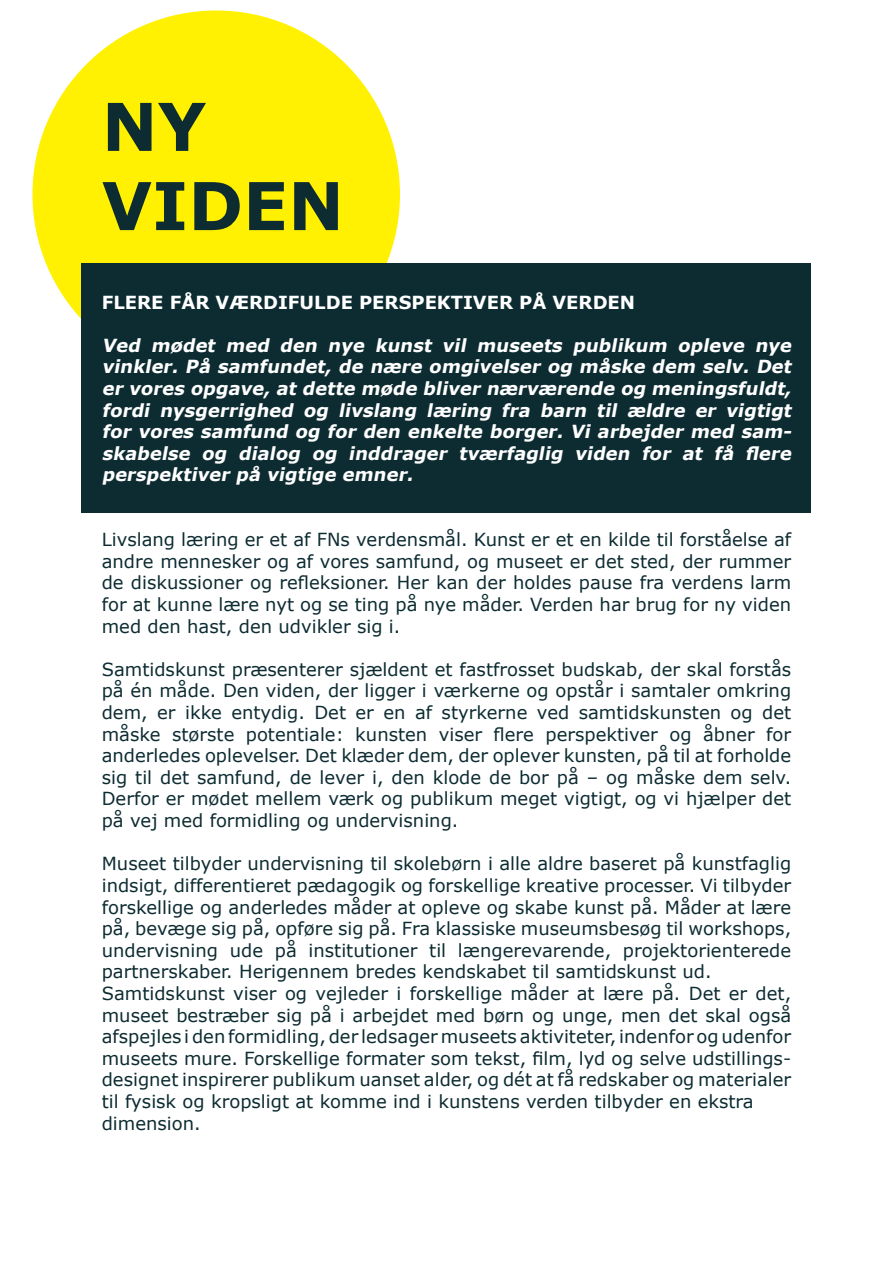
<style>
.page{position:relative;width:893px;height:1263px;background:#fff}
.page>*{position:absolute;margin:0;border:0;box-sizing:border-box;transform-origin:0 0}
.t1{font:700 66px "Verdana";color:#0d2c32}
.t2{font:18px/21.6px "Verdana";color:#0d2c32;text-align:justify}
.t3{font:italic 700 18px/21.6px "Verdana";color:#fff;text-align:justify}
.t4{font:700 18px "Verdana";color:#fff}
</style>
<div class="page">
<div style="left:32px;top:11px;width:368px;height:367px;background:#fff101;border-radius:50%"></div>
<div style="left:82px;top:263px;width:729px;height:250px;background:#0d2c32"></div>
<p class="t1" style="left:102px;top:80px;width:106px">NY</p>
<p class="t1" style="left:102px;top:159px;width:244px">VIDEN</p>
<p class="t4" style="left:102px;top:289px;width:535px">FLERE FÅR VÆRDIFULDE PERSPEKTIVER PÅ VERDEN</p>
<p class="t3" style="left:102px;top:334px;width:695px">Ved mødet med den nye kunst vil museets publikum opleve nye vinkler. På samfundet, de nære omgivelser og måske dem selv. Det er vores opgave, at dette møde bliver nærværende og meningsfuldt, fordi nysgerrighed og livslang læring fra barn til ældre er vigtigt for vores samfund og for den enkelte borger. Vi arbejder med sam&shy;skabelse og dialog og inddrager tværfaglig viden for at få flere perspektiver på vigtige emner.</p>
<p class="t2" style="left:102px;top:529px;width:691px">Livslang læring er et af FNs verdensmål. Kunst er et en kilde til forståelse af andre mennesker og af vores samfund, og museet er det sted, der rummer de diskussioner og refleksioner. Her kan der holdes pause fra verdens larm for at kunne lære nyt og se ting på nye måder. Verden har brug for ny viden med den hast, den udvikler sig i.</p>
<p class="t2" style="left:102px;top:658px;width:691px">Samtidskunst præsenterer sjældent et fastfrosset budskab, der skal forstås på én måde. Den viden, der ligger i værkerne og opstår i samtaler omkring dem, er ikke entydig. Det er en af styrkerne ved samtidskunsten og det måske største potentiale: kunsten viser flere perspektiver og åbner for anderledes oplevelser. Det klæder dem, der oplever kunsten, på til at forholde sig til det samfund, de lever i, den klode de bor på – og måske dem selv.<br>Derfor er mødet mellem værk og publikum meget vigtigt, og vi hjælper det på vej med formidling og undervisning.</p>
<p class="t2" style="left:102px;top:853px;width:691px">Museet tilbyder undervisning til skolebørn i alle aldre baseret på kunstfaglig indsigt, differentieret pædagogik og forskellige kreative processer. Vi tilbyder forskellige og anderledes måder at opleve og skabe kunst på. Måder at lære på, bevæge sig på, opføre sig på. Fra klassiske museumsbesøg til workshops, undervisning ude på institutioner til længerevarende, projektorienterede partnerskaber. Herigennem bredes kendskabet til samtidskunst ud.</p>
<p class="t2" style="left:102px;top:982px;width:691px">Samtidskunst viser og vejleder i forskellige måder at lære på. Det er det, museet bestræber sig på i arbejdet med børn og unge, men det skal også afspejles i den formidling, der ledsager museets aktiviteter, indenfor og udenfor museets mure. Forskellige formater som tekst, film, lyd og selve udstillings&shy;designet inspirerer publikum uanset alder, og dét at få redskaber og materialer til fysisk og kropsligt at komme ind i kunstens verden tilbyder en ekstra</p>
<p class="t2" style="left:102px;top:1112px;width:100px">dimension.</p>
</div>
